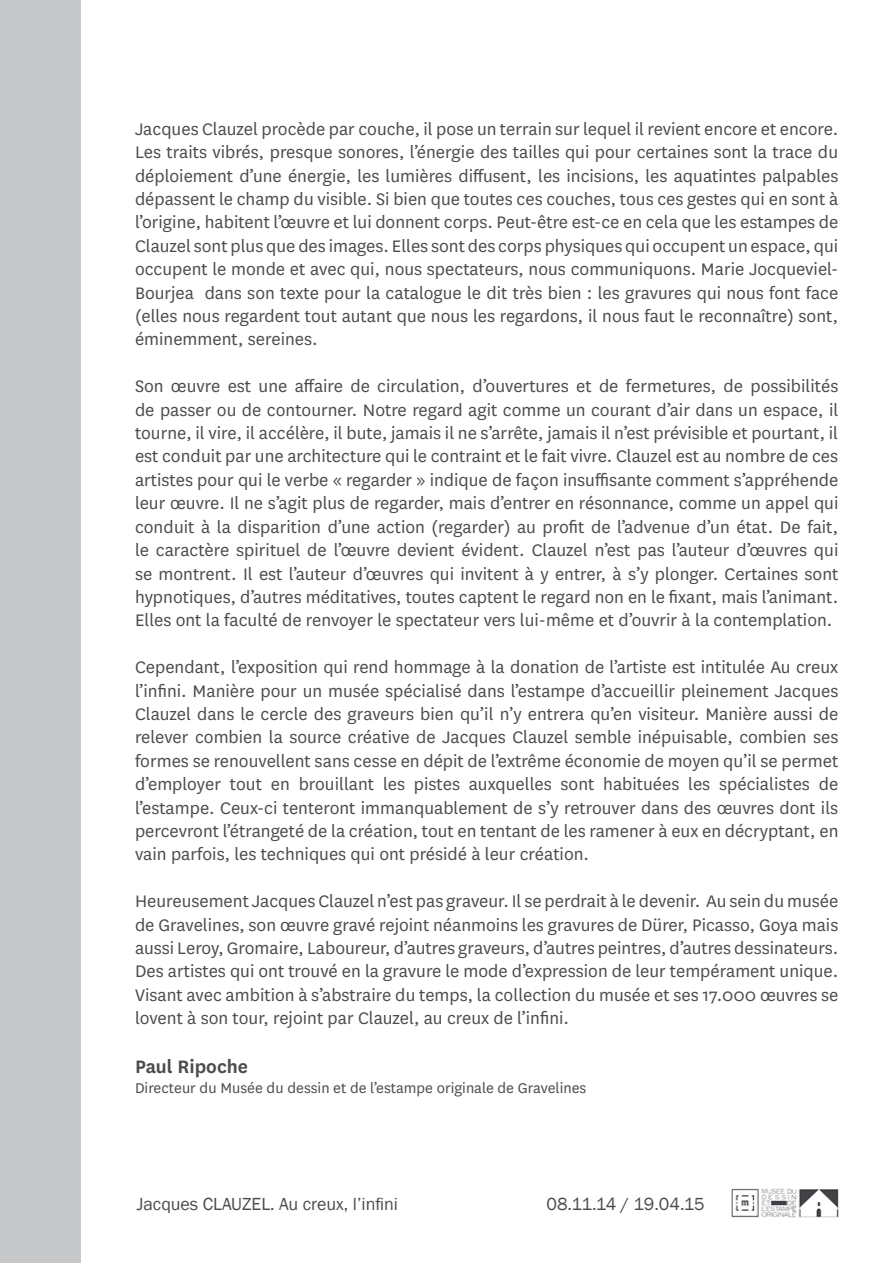
<style>
.page{position:relative;width:893px;height:1263px;background:#fff}
.page>*{position:absolute;margin:0;border:0;box-sizing:border-box;transform-origin:0 0}
.t1{font:600 21px "National";color:#4b4c4d}
.t2{font:19.5px/23.4px "National";color:#4b4c4d;text-align:justify}
.t3{font:18px "Franklin Gothic";color:#4b4c4d}
.t4{font:16.5px "National";color:#4b4c4d}
</style>
<div class="page">
<div style="left:0;top:0;width:81px;height:1263px;background:#c7c8ca"></div>
<img style="left:731px;top:1189px;width:107px;height:28px">
<p class="t2" style="left:135px;top:116px;width:705px">Jacques Clauzel procède par couche, il pose un terrain sur lequel il revient encore et encore.<br>Les traits vibrés, presque sonores, l’énergie des tailles qui pour certaines sont la trace du déploiement d’une énergie, les lumières diffusent, les incisions, les aquatintes palpables dépassent le champ du visible. Si bien que toutes ces couches, tous ces gestes qui en sont à l’origine, habitent l’œuvre et lui donnent corps. Peut-être est-ce en cela que les estampes de Clauzel sont plus que des images. Elles sont des corps physiques qui occupent un espace, qui occupent le monde et avec qui, nous spectateurs, nous communiquons. Marie Jocqueviel-Bourjea dans son texte pour la catalogue le dit très bien : les gravures qui nous font face (elles nous regardent tout autant que nous les regardons, il nous faut le reconnaître) sont, éminemment, sereines.</p>
<p class="t2" style="left:135px;top:374px;width:705px">Son œuvre est une affaire de circulation, d’ouvertures et de fermetures, de possibilités de passer ou de contourner. Notre regard agit comme un courant d’air dans un espace, il tourne, il vire, il accélère, il bute, jamais il ne s’arrête, jamais il n’est prévisible et pourtant, il est conduit par une architecture qui le contraint et le fait vivre. Clauzel est au nombre de ces artistes pour qui le verbe « regarder » indique de façon insuffisante comment s’appréhende leur œuvre. Il ne s’agit plus de regarder, mais d’entrer en résonnance, comme un appel qui conduit à la disparition d’une action (regarder) au profit de l’advenue d’un état. De fait, le caractère spirituel de l’œuvre devient évident. Clauzel n’est pas l’auteur d’œuvres qui se montrent. Il est l’auteur d’œuvres qui invitent à y entrer, à s’y plonger. Certaines sont hypnotiques, d’autres méditatives, toutes captent le regard non en le fixant, mais l’animant.<br>Elles ont la faculté de renvoyer le spectateur vers lui-même et d’ouvrir à la contemplation.</p>
<p class="t2" style="left:135px;top:655px;width:705px">Cependant, l’exposition qui rend hommage à la donation de l’artiste est intitulée Au creux l’infini. Manière pour un musée spécialisé dans l’estampe d’accueillir pleinement Jacques Clauzel dans le cercle des graveurs bien qu’il n’y entrera qu’en visiteur. Manière aussi de relever combien la source créative de Jacques Clauzel semble inépuisable, combien ses formes se renouvellent sans cesse en dépit de l’extrême économie de moyen qu’il se permet d’employer tout en brouillant les pistes auxquelles sont habituées les spécialistes de l’estampe. Ceux-ci tenteront immanquablement de s’y retrouver dans des œuvres dont ils percevront l’étrangeté de la création, tout en tentant de les ramener à eux en décryptant, en vain parfois, les techniques qui ont présidé à leur création.</p>
<p class="t2" style="left:135px;top:889px;width:705px">Heureusement Jacques Clauzel n’est pas graveur. Il se perdrait à le devenir. Au sein du musée de Gravelines, son œuvre gravé rejoint néanmoins les gravures de Dürer, Picasso, Goya mais aussi Leroy, Gromaire, Laboureur, d’autres graveurs, d’autres peintres, d’autres dessinateurs.<br>Des artistes qui ont trouvé en la gravure le mode d’expression de leur tempérament unique.<br>Visant avec ambition à s’abstraire du temps, la collection du musée et ses 17.000 œuvres se lovent à son tour, rejoint par Clauzel, au creux de l’infini.</p>
<p class="t1" style="left:135px;top:1052px;width:115px">Paul Ripoche</p>
<p class="t4" style="left:135px;top:1077px;width:453px">Directeur du Musée du dessin et de l’estampe originale de Gravelines</p>
<p class="t3" style="left:137px;top:1193px;width:263px">Jacques CLAUZEL. Au creux, l’infini</p>
<p class="t3" style="left:546px;top:1193px;width:160px">08.11.14 / 19.04.15</p>
</div>
